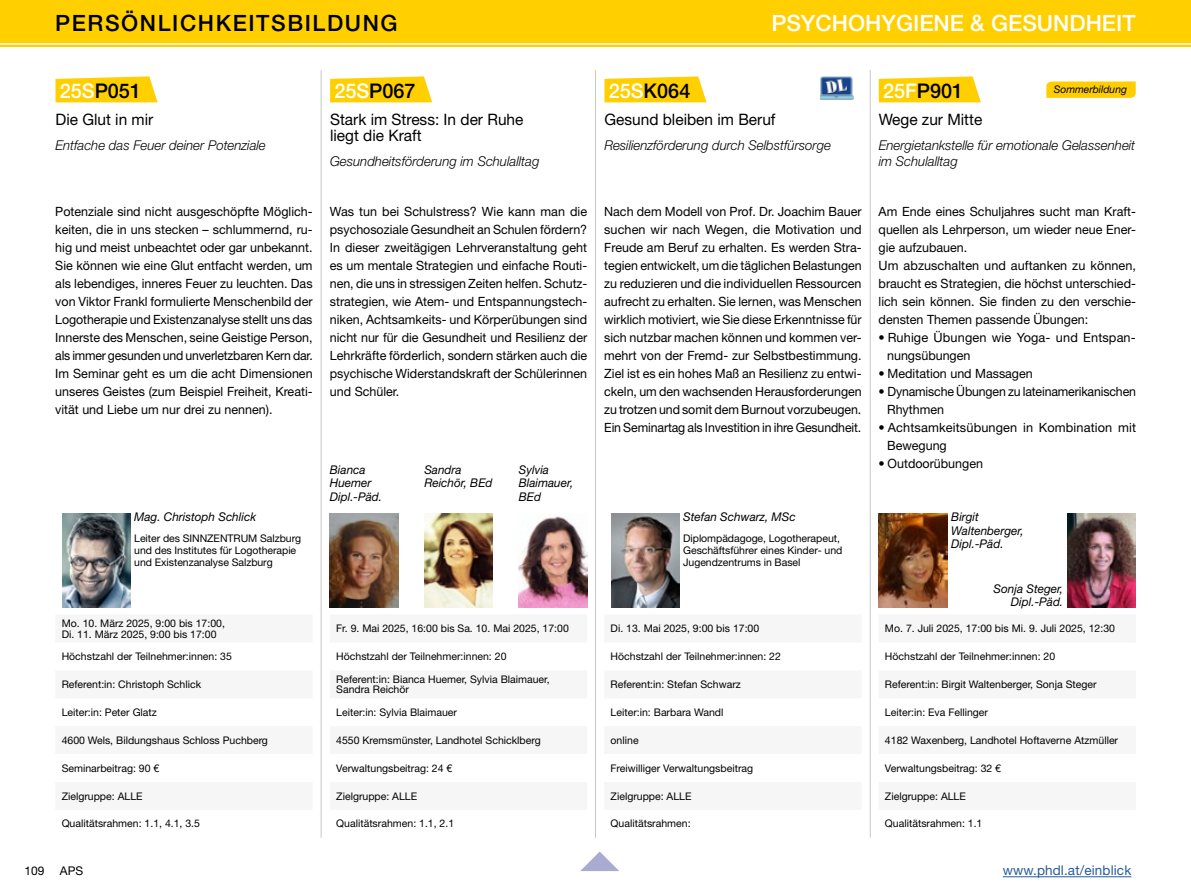
<style>
.page{position:relative;width:1191px;height:893px;background:#fff}
.page>*{position:absolute;margin:0;border:0;box-sizing:border-box;transform-origin:0 0}
.t1{font:500 22.5px "Helvetica Neue LT Std";color:#fff}
.t2{font:500 22.5px "Helvetica Neue LT Std";letter-spacing:.07em;color:#000}
.t3{font:500 20.25px "Helvetica Neue LT Std";color:#000}
.t4{font:15.75px/16.5px "Helvetica Neue LT Std";color:#000}
.t5{font:italic 300 13.5px/16.5px "Helvetica Neue LT Std";color:#000}
.t6{font:13.5px "Helvetica Neue LT Std";letter-spacing:.01em;color:#275b9b}
.t7{font:12.75px/18px "Helvetica Neue LT Std";color:#000}
.t8{font:italic 12px/13.5px "Helvetica Neue LT Std";color:#000}
.t9{font:12px "Helvetica Neue LT Std";color:#000}
.t10{font:10.5px/12px "Helvetica Neue LT Std";color:#000}
.t11{font:italic 10.5px "Helvetica Neue LT Std";color:#000}
.s1{color:#fff}
</style>
<div class="page">
<div style="left:0;top:0;width:1191px;height:47px;background:#ffcf00"></div>
<hr style="left:0;top:43px;width:1191px;height:2px;background:#fff">
<svg style="left:55px;top:76px;width:103px;height:26px;background:#ffd41b"></svg>
<img style="left:62px;top:513px;width:69px;height:94px">
<svg style="left:330px;top:76px;width:102px;height:26px;background:#ffd319"></svg>
<img style="left:330px;top:513px;width:68px;height:94px">
<img style="left:519px;top:516px;width:68px;height:91px">
<img style="left:424px;top:513px;width:69px;height:94px">
<svg style="left:604px;top:76px;width:102px;height:26px;background:#ffd319"></svg>
<img style="left:611px;top:513px;width:68px;height:94px">
<svg style="left:878px;top:76px;width:103px;height:26px;background:#ffd41b"></svg>
<img style="left:878px;top:513px;width:69px;height:94px">
<img style="left:1067px;top:513px;width:69px;height:94px">
<img style="left:820px;top:77px;width:34px;height:23px">
<svg style="left:1046px;top:81px;width:89px;height:17px;background:#ffcf0b"></svg>
<hr style="left:321px;top:70px;width:1px;height:768px;background:#c6c6c6">
<hr style="left:595px;top:70px;width:1px;height:768px;background:#c6c6c6">
<hr style="left:870px;top:70px;width:1px;height:768px;background:#c6c6c6">
<hr style="left:1002px;top:876px;width:129px;height:1px;background:#275b9b">
<svg style="left:580px;top:851px;width:39px;height:20px"></svg>
<h1 class="t2" style="left:55px;top:10px;width:344px">PERSÖNLICHKEITSBILDUNG</h1>
<h1 class="t1" style="left:771px;top:10px;width:366px">PSYCHOHYGIENE &amp; GESUNDHEIT</h1>
<h2 class="t3" style="left:60px;top:79px;width:83px"><span class="s1">25S</span>P051</h2>
<p class="t4" style="left:55px;top:111px;width:99px">Die Glut in mir</p>
<p class="t5" style="left:55px;top:136px;width:212px">Entfache das Feuer deiner Potenziale</p>
<p class="t7" style="left:55px;top:202px;width:259px;text-align:justify">Potenziale sind nicht ausgeschöpfte Möglich&shy;keiten, die in uns stecken – schlummernd, ru&shy;hig und meist unbeachtet oder gar unbekannt.<br>Sie können wie eine Glut entfacht werden, um als lebendiges, inneres Feuer zu leuchten. Das von Viktor Frankl formulierte Menschenbild der Logotherapie und Existenzanalyse stellt uns das Innerste des Menschen, seine Geistige Person, als immer gesunden und unverletzbaren Kern dar.<br>Im Seminar geht es um die acht Dimensionen unseres Geistes (zum Beispiel Freiheit, Kreati&shy;vität und Liebe um nur drei zu nennen).</p>
<p class="t8" style="left:134px;top:510px;width:123px">Mag. Christoph Schlick</p>
<p class="t10" style="left:134px;top:532px;width:168px">Leiter des SINNZENTRUM Salzburg und des Institutes für Logotherapie und Existenzanalyse Salzburg</p>
<p class="t10" style="left:62px;top:618px;width:165px;line-height:10.5px">Mo. 10. März 2025, 9:00 bis 17:00,<br>Di. 11. März 2025, 9:00 bis 17:00</p>
<p class="t10" style="left:62px;top:650px;width:172px">Höchstzahl der Teilnehmer:innen: 35</p>
<p class="t10" style="left:62px;top:678px;width:141px">Referent:in: Christoph Schlick</p>
<p class="t10" style="left:62px;top:706px;width:97px">Leiter:in: Peter Glatz</p>
<p class="t10" style="left:62px;top:734px;width:208px">4600 Wels, Bildungshaus Schloss Puchberg</p>
<p class="t10" style="left:62px;top:762px;width:99px">Seminarbeitrag: 90 €</p>
<p class="t10" style="left:62px;top:790px;width:82px">Zielgruppe: ALLE</p>
<p class="t10" style="left:62px;top:818px;width:140px">Qualitätsrahmen: 1.1, 4.1, 3.5</p>
<h2 class="t3" style="left:334px;top:79px;width:83px"><span class="s1">25S</span>P067</h2>
<p class="t4" style="left:330px;top:111px;width:195px">Stark im Stress: In der Ruhe liegt die Kraft</p>
<p class="t5" style="left:330px;top:153px;width:211px">Gesundheitsförderung im Schulalltag</p>
<p class="t7" style="left:330px;top:202px;width:259px;text-align:justify">Was tun bei Schulstress? Wie kann man die psychosoziale Gesundheit an Schulen fördern?<br>In dieser zweitägigen Lehrveranstaltung geht es um mentale Strategien und einfache Routi&shy;nen, die uns in stressigen Zeiten helfen. Schutz&shy;strategien, wie Atem- und Entspannungstech&shy;niken, Achtsamkeits- und Körperübungen sind nicht nur für die Gesundheit und Resilienz der Lehrkräfte förderlich, sondern stärken auch die psychische Widerstandskraft der Schülerinnen und Schüler.</p>
<p class="t8" style="left:330px;top:462px;width:54px">Bianca<br>Huemer<br>Dipl.-Päd.</p>
<p class="t8" style="left:519px;top:462px;width:56px">Sylvia<br>Blaimauer,<br>BEd</p>
<p class="t8" style="left:424px;top:462px;width:70px">Sandra<br>Reichör, BEd</p>
<p class="t10" style="left:336px;top:622px;width:234px">Fr. 9. Mai 2025, 16:00 bis Sa. 10. Mai 2025, 17:00</p>
<p class="t10" style="left:336px;top:645px;width:215px;line-height:22.6px">Höchstzahl der Teilnehmer:innen: 20<br>Referent:in: Bianca Huemer, Sylvia Blaimauer,</p>
<p class="t10" style="left:336px;top:678px;width:122px;line-height:22.6px">Sandra Reichör<br>Leiter:in: Sylvia Blaimauer</p>
<p class="t10" style="left:336px;top:734px;width:206px">4550 Kremsmünster, Landhotel Schicklberg</p>
<p class="t10" style="left:336px;top:762px;width:118px">Verwaltungsbeitrag: 24 €</p>
<p class="t10" style="left:336px;top:790px;width:82px">Zielgruppe: ALLE</p>
<p class="t10" style="left:336px;top:818px;width:119px">Qualitätsrahmen: 1.1, 2.1</p>
<h2 class="t3" style="left:608px;top:79px;width:83px"><span class="s1">25S</span>K064</h2>
<p class="t4" style="left:604px;top:111px;width:172px">Gesund bleiben im Beruf</p>
<p class="t5" style="left:604px;top:136px;width:228px">Resilienzförderung durch Selbstfürsorge</p>
<p class="t7" style="left:604px;top:202px;width:259px;text-align:justify">Nach dem Modell von Prof. Dr. Joachim Bauer suchen wir nach Wegen, die Motivation und Freude am Beruf zu erhalten. Es werden Stra&shy;tegien entwickelt, um die täglichen Belastungen zu reduzieren und die individuellen Ressourcen aufrecht zu erhalten. Sie lernen, was Menschen wirklich motiviert, wie Sie diese Erkenntnisse für sich nutzbar machen können und kommen ver&shy;mehrt von der Fremd- zur Selbstbestimmung.<br>Ziel ist es ein hohes Maß an Resilienz zu entwi&shy;ckeln, um den wachsenden Herausforderungen zu trotzen und somit dem Burnout vorzubeugen.<br>Ein Seminartag als Investition in ihre Gesundheit.</p>
<p class="t8" style="left:683px;top:510px;width:114px">Stefan Schwarz, MSc</p>
<p class="t10" style="left:683px;top:532px;width:161px">Diplompädagoge, Logotherapeut,<br>Geschäftsführer eines Kinder- und<br>Jugendzentrums in Basel</p>
<p class="t10" style="left:610px;top:622px;width:150px">Di. 13. Mai 2025, 9:00 bis 17:00</p>
<p class="t10" style="left:610px;top:650px;width:172px">Höchstzahl der Teilnehmer:innen: 22</p>
<p class="t10" style="left:610px;top:678px;width:132px">Referent:in: Stefan Schwarz</p>
<p class="t10" style="left:610px;top:706px;width:114px">Leiter:in: Barbara Wandl</p>
<p class="t10" style="left:610px;top:734px;width:30px">online</p>
<p class="t10" style="left:610px;top:762px;width:144px">Freiwilliger Verwaltungsbeitrag</p>
<p class="t10" style="left:610px;top:790px;width:82px">Zielgruppe: ALLE</p>
<p class="t10" style="left:610px;top:818px;width:81px">Qualitätsrahmen:</p>
<h2 class="t3" style="left:883px;top:79px;width:82px"><span class="s1">25F</span>P901</h2>
<p class="t4" style="left:878px;top:111px;width:105px">Wege zur Mitte</p>
<p class="t5" style="left:878px;top:136px;width:258px">Energietankstelle für emotionale Gelassenheit im Schulalltag</p>
<p class="t11" style="left:1053px;top:83px;width:75px">Sommerbildung</p>
<p class="t7" style="left:878px;top:202px;width:259px">Am Ende eines Schuljahres sucht man Kraft&shy;quellen als Lehrperson, um wieder neue Ener&shy;gie aufzubauen.<br>Um abzuschalten und auftanken zu können, braucht es Strategien, die höchst unterschied&shy;lich sein können. Sie finden zu den verschie&shy;densten Themen passende Übungen:</p>
<p class="t7" style="left:887px;top:328px;width:250px;text-indent:-9px">• Ruhige Übungen wie Yoga- und Entspan&shy;nungsübungen</p>
<p class="t7" style="left:878px;top:364px;width:156px">• Meditation und Massagen</p>
<p class="t7" style="left:887px;top:382px;width:250px;text-indent:-8px">• Dynamische Übungen zu lateinamerikanischen<br>Rhythmen</p>
<p class="t7" style="left:887px;top:418px;width:250px;text-indent:-9px">• Achtsamkeitsübungen in Kombination mit<br>Bewegung</p>
<p class="t7" style="left:878px;top:454px;width:106px">• Outdoorübungen</p>
<p class="t8" style="left:951px;top:510px;width:74px">Birgit<br>Waltenberger,<br>Dipl.-Päd.</p>
<p class="t8" style="left:993px;top:581px;width:71px;text-align:right">Sonja Steger,<br>Dipl.-Päd.</p>
<p class="t10" style="left:885px;top:622px;width:231px">Mo. 7. Juli 2025, 17:00 bis Mi. 9. Juli 2025, 12:30</p>
<p class="t10" style="left:885px;top:650px;width:172px">Höchstzahl der Teilnehmer:innen: 20</p>
<p class="t10" style="left:885px;top:678px;width:213px">Referent:in: Birgit Waltenberger, Sonja Steger</p>
<p class="t10" style="left:885px;top:706px;width:105px">Leiter:in: Eva Fellinger</p>
<p class="t10" style="left:885px;top:734px;width:235px">4182 Waxenberg, Landhotel Hoftaverne Atzmüller</p>
<p class="t10" style="left:885px;top:762px;width:118px">Verwaltungsbeitrag: 32 €</p>
<p class="t10" style="left:885px;top:790px;width:82px">Zielgruppe: ALLE</p>
<p class="t10" style="left:885px;top:818px;width:99px">Qualitätsrahmen: 1.1</p>
<p class="t9" style="left:25px;top:864px;width:22px">109</p>
<p class="t9" style="left:60px;top:864px;width:25px">APS</p>
<p class="t6" style="left:1002px;top:862px;width:130px">www.phdl.at/einblick</p>
</div>
